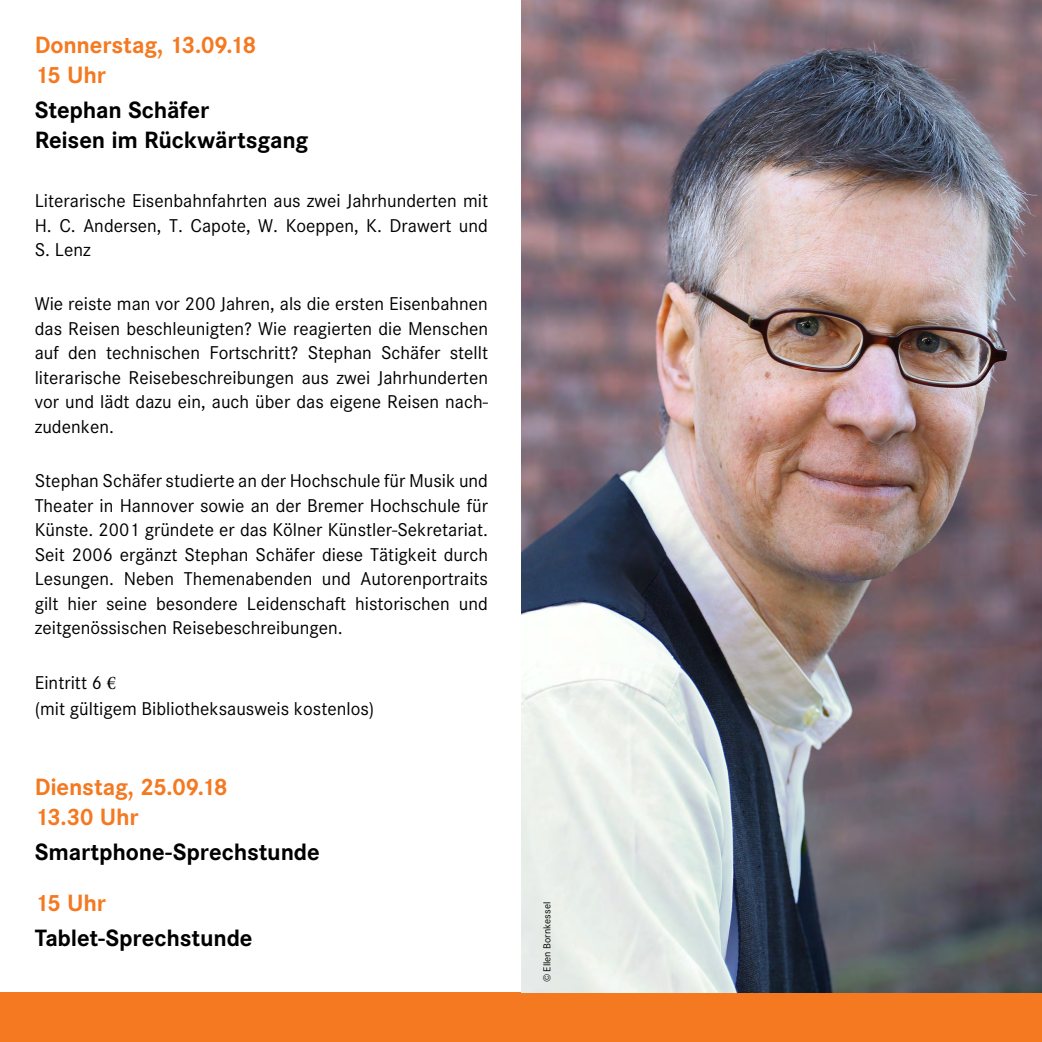
<style>
.page{position:relative;width:1042px;height:1042px;background:#fff}
.page>*{position:absolute;margin:0;border:0;box-sizing:border-box;transform-origin:0 0}
.t1{font:700 24.5px/29.8px "Corporate S";letter-spacing:-.01em;color:#000}
.t2{font:700 24.5px/29.8px "Corporate S";letter-spacing:-.015em;color:#f47920}
.t3{font:19.25px/24.5px "Corporate S";color:#000;text-align:justify}
.t4{font:10.5px "Corporate S";color:#000}
.s1{font-family:"Minion Pro"}
</style>
<div class="page">
<div style="left:0;top:992px;width:531px;height:50px;background:#f47920"></div>
<div style="left:511px;top:992px;width:531px;height:50px;background:#f47920"></div>
<img style="left:521px;top:0;width:521px;height:992px">
<p class="t2" style="left:35px;top:31px;width:223px">Donnerstag, 13.09.18<br>15 Uhr</p>
<p class="t1" style="left:35px;top:95px;width:275px">Stephan Schäfer<br>Reisen im Rückwärtsgang</p>
<p class="t3" style="left:35px;top:189px;width:455px">Literarische Eisenbahnfahrten aus zwei Jahrhunderten mit H. C. Andersen, T. Capote, W. Koeppen, K. Drawert und S. Lenz</p>
<p class="t3" style="left:35px;top:292px;width:455px">Wie reiste man vor 200 Jahren, als die ersten Eisenbahnen das Reisen beschleunigten? Wie reagierten die Menschen auf den technischen Fortschritt? Stephan Schäfer stellt literarische Reisebeschreibungen aus zwei Jahrhunderten vor und lädt dazu ein, auch über das eigene Reisen nach&shy;zudenken.</p>
<p class="t3" style="left:35px;top:469px;width:455px">Stephan Schäfer studierte an der Hochschule für Musik und Theater in Hannover sowie an der Bremer Hochschule für Künste. 2001 gründete er das Kölner Künstler-Sekretariat.<br>Seit 2006 ergänzt Stephan Schäfer diese Tätigkeit durch Lesungen. Neben Themenabenden und Autorenportraits gilt hier seine besondere Leidenschaft historischen und zeitgenössischen Reisebeschreibungen.</p>
<p class="t3" style="left:35px;top:669px;width:341px;line-height:26.2px">Eintritt 6 <span class="s1">€<br></span>(mit gültigem Bibliotheksausweis kostenlos)</p>
<p class="t2" style="left:35px;top:773px;width:195px">Dienstag, 25.09.18<br>13.30 Uhr</p>
<p class="t1" style="left:35px;top:837px;width:287px">Smartphone-Sprechstunde</p>
<p class="t2" style="left:35px;top:888px;width:73px">15 Uhr</p>
<p class="t1" style="left:35px;top:923px;width:219px">Tablet-Sprechstunde</p>
<p class="t4" style="left:541px;top:982px;width:82px;rotate:-90deg">© Ellen Bornkessel</p>
</div>
